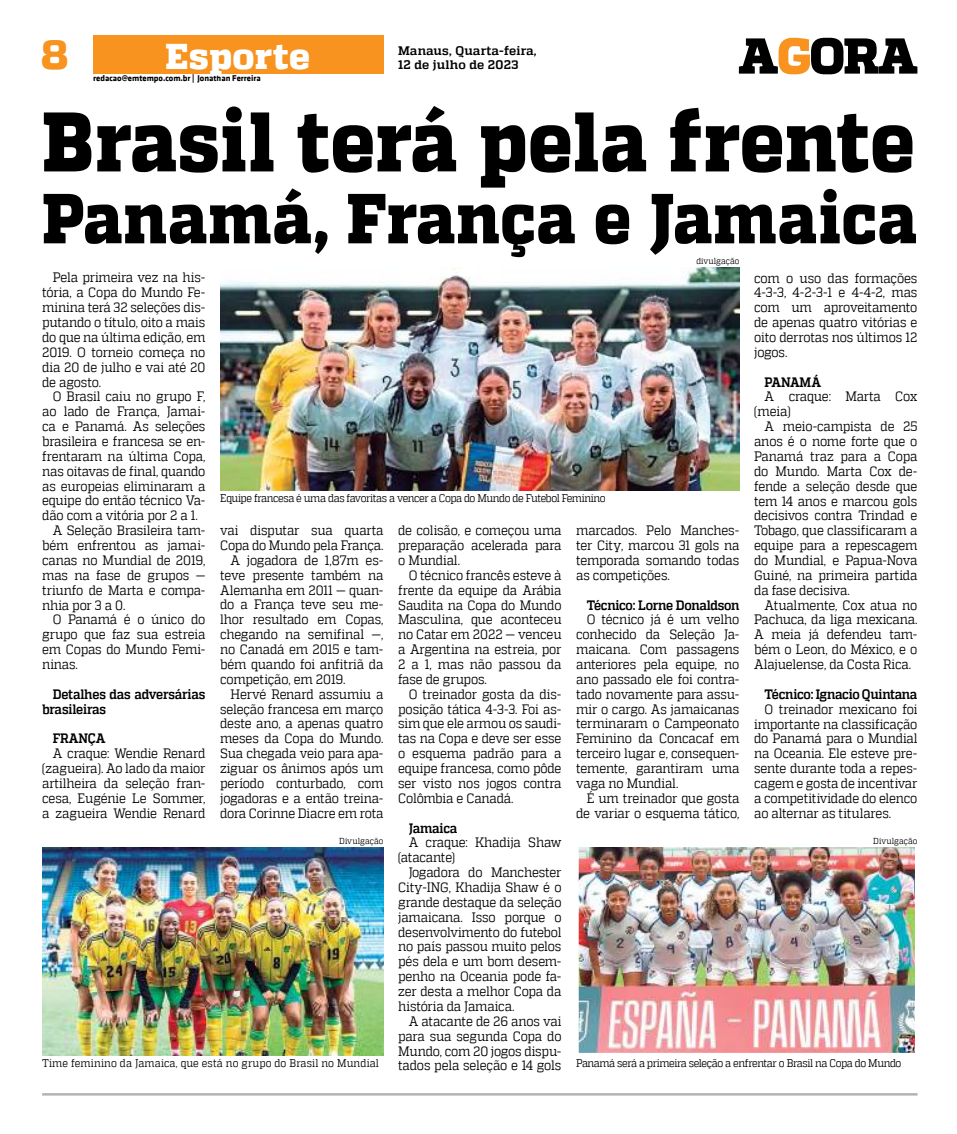
<style>
.page{position:relative;width:957px;height:1134px;background:#fff}
.page>*{position:absolute;margin:0;border:0;box-sizing:border-box;transform-origin:0 0}
.t1{font:800 84.25px "MW Quadon";letter-spacing:.005em;color:#000;scale:.9 1}
.t2{font:800 70.62px "MW Quadon";letter-spacing:.01em;color:#000;scale:.9 1}
.t3{font:800 41.12px "MW Quadon";color:#f7931e}
.t4{font:800 35.75px "MW Quadon";letter-spacing:.01em;color:#fff}
.t5{font:13.62px/14.9px "MW Quadon";letter-spacing:-.015em;color:#000;text-align:justify;scale:.9 1}
.t6{font:700 13.62px/14.9px "MW Quadon";letter-spacing:-.015em;color:#000;scale:.9 1}
.t7{font:700 12.38px "MW Quadon";letter-spacing:.015em;color:#000}
.t8{font:11.12px "MW Quadon";letter-spacing:-.035em;color:#000;scale:.9 1}
.t9{font:11.12px "MW Quadon";letter-spacing:.015em;color:#000;scale:.9 1}
.t10{font:700 8.62px "MW Klavika Bd";color:#000}
.t11{font:8.62px "MW Quadon";letter-spacing:.01em;color:#000;scale:.9 1}
</style>
<div class="page">
<hr style="left:42px;top:1093px;width:875px;height:2px;background:#b1b3b5">
<img style="left:220px;top:268px;width:519px;height:222px">
<img style="left:42px;top:847px;width:341px;height:208px">
<img style="left:578px;top:847px;width:337px;height:206px">
<svg style="left:739px;top:38px;width:178px;height:36px"></svg>
<div style="left:93px;top:35px;width:290px;height:39px;background:#f7931e"></div>
<h3 class="t3" style="left:41px;top:30px;width:29px">8</h3>
<h1 class="t1" style="left:42px;top:92px;width:971px">Brasil terá pela frente</h1>
<h2 class="t2" style="left:42px;top:177px;width:973px">Panamá, França e Jamaica</h2>
<h3 class="t4" style="left:165px;top:35px;width:146px">Esporte</h3>
<p class="t7" style="left:398px;top:43px;width:140px">Manaus, Quarta-feira,</p>
<p class="t7" style="left:398px;top:58px;width:122px">12 de julho de 2023</p>
<p class="t10" style="left:93px;top:72px;width:169px">redacao@emtempo.com.br | Jonathan Ferreira</p>
<p class="t11" style="left:696px;top:256px;width:49px">divulgação</p>
<p class="t5" style="left:754px;top:270px;width:183px">com o uso das formações 4-3-3, 4-2-3-1 e 4-4-2, mas com um aproveitamento de apenas quatro vitórias e oito derrotas nos últimos 12 jogos.</p>
<p class="t6" style="left:764px;top:374px;width:64px">PANAMÁ</p>
<p class="t5" style="left:754px;top:389px;width:183px;text-indent:11px">A craque: Marta Cox (meia)</p>
<p class="t5" style="left:754px;top:419px;width:183px;text-indent:11px">A meio-campista de 25 anos é o nome forte que o Panamá traz para a Copa do Mundo. Marta Cox de&shy;fende a seleção desde que tem 14 anos e marcou gols decisivos contra Trindad e Tobago, que classificaram a equipe para a repescagem do Mundial, e Papua-Nova Guiné, na primeira partida da fase decisiva.</p>
<p class="t5" style="left:754px;top:597px;width:183px;text-indent:11px">Atualmente, Cox atua no Pachuca, da liga mexicana.<br>A meia já defendeu tam&shy;bém o Leon, do México, e o Alajuelense, da Costa Rica.</p>
<p class="t6" style="left:764px;top:687px;width:171px">Técnico: Ignacio Quintana</p>
<p class="t5" style="left:754px;top:701px;width:183px;text-indent:11px">O treinador mexicano foi importante na classificação do Panamá para o Mundial na Oceania. Ele esteve pre&shy;sente durante toda a repes&shy;cagem e gosta de incentivar a competitividade do elenco ao alternar as titulares.</p>
<p class="t5" style="left:42px;top:270px;width:183px;text-indent:11px">Pela primeira vez na his&shy;tória, a Copa do Mundo Fe&shy;minina terá 32 seleções dis&shy;putando o título, oito a mais do que na última edição, em 2019. O torneio começa no dia 20 de julho e vai até 20 de agosto.</p>
<p class="t5" style="left:53px;top:389px;width:171px">O Brasil caiu no grupo F,</p>
<p class="t5" style="left:42px;top:404px;width:183px">ao lado de França, Jamai-</p>
<p class="t5" style="left:42px;top:419px;width:183px">ca e Panamá. As seleções</p>
<p class="t5" style="left:42px;top:434px;width:183px">brasileira e francesa se en-</p>
<p class="t5" style="left:42px;top:449px;width:183px">frentaram na última Copa,</p>
<p class="t5" style="left:42px;top:463px;width:183px">nas oitavas de final, quando</p>
<p class="t5" style="left:42px;top:478px;width:183px">as europeias eliminaram a</p>
<p class="t5" style="left:42px;top:493px;width:183px">equipe do então técnico Va-</p>
<p class="t5" style="left:42px;top:508px;width:174px">dão com a vitória por 2 a 1.</p>
<p class="t5" style="left:53px;top:523px;width:171px">A Seleção Brasileira tam-</p>
<p class="t5" style="left:42px;top:538px;width:183px">bém enfrentou as jamai-</p>
<p class="t5" style="left:42px;top:553px;width:183px">canas no Mundial de 2019,</p>
<p class="t5" style="left:42px;top:567px;width:183px">mas na fase de grupos —</p>
<p class="t5" style="left:42px;top:582px;width:183px">triunfo de Marta e compa-</p>
<p class="t5" style="left:42px;top:597px;width:94px">nhia por 3 a 0.</p>
<p class="t5" style="left:53px;top:612px;width:171px">O Panamá é o único do</p>
<p class="t5" style="left:42px;top:627px;width:183px">grupo que faz sua estreia</p>
<p class="t5" style="left:42px;top:642px;width:183px">em Copas do Mundo Femi-</p>
<p class="t5" style="left:42px;top:657px;width:41px">ninas.</p>
<p class="t6" style="left:42px;top:687px;width:183px;text-indent:11px">Detalhes das adversárias brasileiras</p>
<p class="t6" style="left:53px;top:731px;width:60px">FRANÇA</p>
<p class="t5" style="left:42px;top:746px;width:183px;text-indent:11px">A craque: Wendie Renard (zagueira). Ao lado da maior artilheira da seleção fran&shy;cesa, Eugénie Le Sommer, a zagueira Wendie Renard</p>
<p class="t8" style="left:220px;top:492px;width:430px">Equipe francesa é uma das favoritas a vencer a Copa do Mundo de Futebol Feminino</p>
<p class="t5" style="left:398px;top:523px;width:183px">de colisão, e começou uma preparação acelerada para o Mundial.</p>
<p class="t5" style="left:398px;top:567px;width:183px;text-indent:11px">O técnico francês esteve à frente da equipe da Arábia Saudita na Copa do Mundo Masculina, que aconteceu no Catar em 2022 — venceu a Argentina na estreia, por 2 a 1, mas não passou da fase de grupos.</p>
<p class="t5" style="left:398px;top:686px;width:183px;text-indent:11px">O treinador gosta da dis&shy;posição tática 4-3-3. Foi as&shy;sim que ele armou os saudi&shy;tas na Copa e deve ser esse o esquema padrão para a equipe francesa, como pôde ser visto nos jogos contra Colômbia e Canadá.</p>
<p class="t6" style="left:409px;top:820px;width:56px">Jamaica</p>
<p class="t5" style="left:398px;top:835px;width:183px;text-indent:11px">A craque: Khadija Shaw (atacante)</p>
<p class="t5" style="left:398px;top:865px;width:183px;text-indent:11px">Jogadora do Manchester City-ING, Khadija Shaw é o grande destaque da seleção jamaicana. Isso porque o desenvolvimento do futebol no país passou muito pelos pés dela e um bom desem&shy;penho na Oceania pode fa&shy;zer desta a melhor Copa da história da Jamaica.</p>
<p class="t5" style="left:398px;top:1013px;width:183px;text-indent:11px">A atacante de 26 anos vai para sua segunda Copa do Mundo, com 20 jogos dispu&shy;tados pela seleção e 14 gols</p>
<p class="t5" style="left:220px;top:523px;width:183px">vai disputar sua quarta</p>
<p class="t5" style="left:220px;top:538px;width:183px">Copa do Mundo pela França.</p>
<p class="t5" style="left:231px;top:553px;width:171px">A jogadora de 1,87m es-</p>
<p class="t5" style="left:220px;top:567px;width:183px">teve presente também na</p>
<p class="t5" style="left:220px;top:582px;width:183px">Alemanha em 2011 — quan-</p>
<p class="t5" style="left:220px;top:597px;width:183px">do a França teve seu me-</p>
<p class="t5" style="left:220px;top:612px;width:183px">lhor resultado em Copas,</p>
<p class="t5" style="left:220px;top:627px;width:183px">chegando na semifinal —,</p>
<p class="t5" style="left:220px;top:642px;width:183px">no Canadá em 2015 e tam-</p>
<p class="t5" style="left:220px;top:657px;width:183px">bém quando foi anfitriã da</p>
<p class="t5" style="left:220px;top:671px;width:141px">competição, em 2019.</p>
<p class="t5" style="left:231px;top:686px;width:171px">Hervé Renard assumiu a</p>
<p class="t5" style="left:220px;top:701px;width:183px">seleção francesa em março</p>
<p class="t5" style="left:220px;top:716px;width:183px">deste ano, a apenas quatro</p>
<p class="t5" style="left:220px;top:731px;width:183px">meses da Copa do Mundo.</p>
<p class="t5" style="left:220px;top:746px;width:183px">Sua chegada veio para apa-</p>
<p class="t5" style="left:220px;top:761px;width:183px">ziguar os ânimos após um</p>
<p class="t5" style="left:220px;top:776px;width:183px">período conturbado, com</p>
<p class="t5" style="left:220px;top:790px;width:183px">jogadoras e a então treina-</p>
<p class="t5" style="left:220px;top:805px;width:183px">dora Corinne Diacre em rota</p>
<p class="t5" style="left:576px;top:523px;width:183px">marcados. Pelo Manches&shy;ter City, marcou 31 gols na temporada somando todas as competições.</p>
<p class="t6" style="left:587px;top:597px;width:171px">Técnico: Lorne Donaldson</p>
<p class="t5" style="left:576px;top:612px;width:183px;text-indent:11px">O técnico já é um velho conhecido da Seleção Ja&shy;maicana. Com passagens anteriores pela equipe, no ano passado ele foi contra&shy;tado novamente para assu&shy;mir o cargo. As jamaicanas terminaram o Campeonato Feminino da Concacaf em terceiro lugar e, consequen&shy;temente, garantiram uma vaga no Mundial.</p>
<p class="t5" style="left:576px;top:790px;width:183px;text-align:right">É um treinador que gosta de variar o esquema tático,</p>
<p class="t11" style="left:339px;top:836px;width:51px">Divulgação</p>
<p class="t11" style="left:873px;top:836px;width:51px">Divulgação</p>
<p class="t9" style="left:42px;top:1057px;width:376px">Time feminino da Jamaica, que está no grupo do Brasil no Mundial</p>
<p class="t8" style="left:576px;top:1057px;width:363px">Panamá será a primeira seleção a enfrentar o Brasil na Copa do Mundo</p>
</div>
